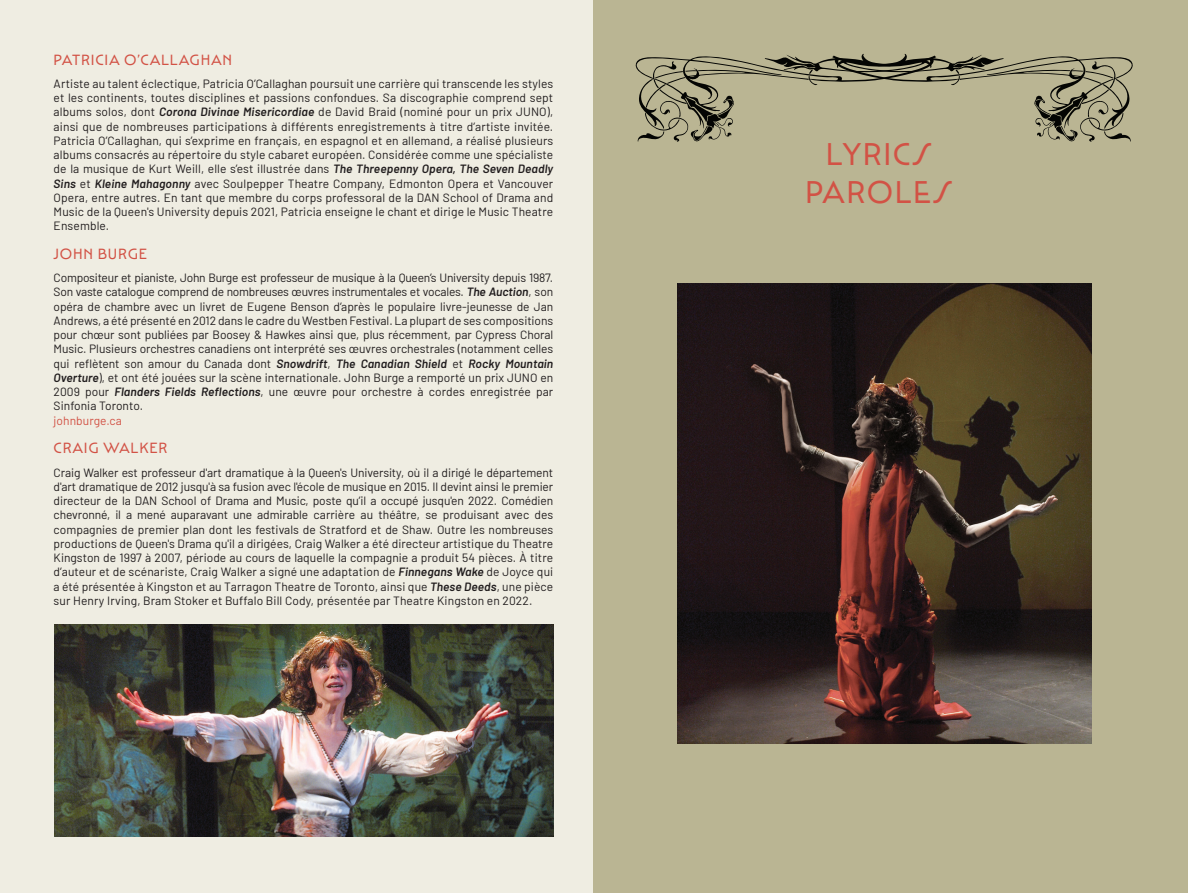
<style>
.page{position:relative;width:1188px;height:893px;background:#fff}
.page>*{position:absolute;margin:0;border:0;box-sizing:border-box;transform-origin:0 0}
.t1{font:31.8px/37.8px "Mendl Sans Dawn";letter-spacing:.05em;color:#d25245;text-align:center}
.t2{font:15px "Mendl Sans Dusk";letter-spacing:.05em;color:#d25245}
.t3{font:12px/14.2px "Barlow";letter-spacing:.01em;color:#211d1e;text-align:justify}
.t4{font:12px "Barlow";letter-spacing:.005em;color:#d25245}
.s1{font-weight:600;font-style:italic}
</style>
<div class="page">
<div style="left:0;top:0;width:594px;height:893px;background:#efede2"></div>
<div style="left:594px;top:0;width:594px;height:893px;background:#bab593"></div>
<svg style="left:635px;top:54px;width:498px;height:88px"></svg>
<img style="left:677px;top:284px;width:414px;height:459px">
<img style="left:54px;top:625px;width:499px;height:211px">
<p class="t2" style="left:54px;top:50px;width:180px">PATRICIA O’CALLAGHAN</p>
<p class="t3" style="left:54px;top:75px;width:501px">Artiste au talent éclectique, Patricia O’Callaghan poursuit une carrière qui transcende les styles et les continents, toutes disciplines et passions confondues. Sa discographie comprend sept albums solos, dont <span class="s1">Corona Divinae Misericordiae</span> de David Braid (nominé pour un prix JUNO), ainsi que de nombreuses participations à différents enregistrements à titre d’artiste invitée.<br>Patricia O’Callaghan, qui s’exprime en français, en espagnol et en allemand, a réalisé plusieurs albums consacrés au répertoire du style cabaret européen. Considérée comme une spécialiste de la musique de Kurt Weill, elle s’est illustrée dans <span class="s1">The Threepenny Opera, The Seven Deadly Sins</span> et <span class="s1">Kleine Mahagonny</span> avec Soulpepper Theatre Company, Edmonton Opera et Vancouver Opera, entre autres. En tant que membre du corps professoral de la DAN School of Drama and Music de la Queen's University depuis 2021, Patricia enseigne le chant et dirige le Music Theatre Ensemble.</p>
<p class="t2" style="left:54px;top:245px;width:95px">JOHN BURGE</p>
<p class="t3" style="left:54px;top:270px;width:501px">Compositeur et pianiste, John Burge est professeur de musique à la Queen’s University depuis 1987.<br>Son vaste catalogue comprend de nombreuses œuvres instrumentales et vocales. <span class="s1">The Auction</span>, son opéra de chambre avec un livret de Eugene Benson d’après le populaire livre-jeunesse de Jan Andrews, a été présenté en 2012 dans le cadre du Westben Festival. La plupart de ses compositions pour chœur sont publiées par Boosey &amp; Hawkes ainsi que, plus récemment, par Cypress Choral Music. Plusieurs orchestres canadiens ont interprété ses œuvres orchestrales (notamment celles qui reflètent son amour du Canada dont <span class="s1">Snowdrift</span>, <span class="s1">The Canadian Shield</span> et <span class="s1">Rocky Mountain Overture</span>), et ont été jouées sur la scène internationale. John Burge a remporté un prix JUNO en 2009 pour <span class="s1">Flanders Fields Reflections</span>, une œuvre pour orchestre à cordes enregistrée par Sinfonia Toronto.</p>
<p class="t4" style="left:54px;top:411px;width:70px">johnburge.ca</p>
<p class="t2" style="left:54px;top:439px;width:115px">CRAIG WALKER</p>
<p class="t3" style="left:54px;top:464px;width:501px">Craig Walker est professeur d'art dramatique à la Queen's University, où il a dirigé le département d'art dramatique de 2012 jusqu'à sa fusion avec l'école de musique en 2015. Il devint ainsi le premier directeur de la DAN School of Drama and Music, poste qu’il a occupé jusqu'en 2022. Comédien chevronné, il a mené auparavant une admirable carrière au théâtre, se produisant avec des compagnies de premier plan dont les festivals de Stratford et de Shaw. Outre les nombreuses productions de Queen's Drama qu'il a dirigées, Craig Walker a été directeur artistique du Theatre Kingston de 1997 à 2007, période au cours de laquelle la compagnie a produit 54 pièces. À titre d’auteur et de scénariste, Craig Walker a signé une adaptation de <span class="s1">Finnegans Wake</span> de Joyce qui a été présentée à Kingston et au Tarragon Theatre de Toronto, ainsi que <span class="s1">These Deeds</span>, une pièce sur Henry Irving, Bram Stoker et Buffalo Bill Cody, présentée par Theatre Kingston en 2022.</p>
<h1 class="t1" style="left:805px;top:135px;width:148px">LYRICS<br>PAROLES</h1>
</div>
